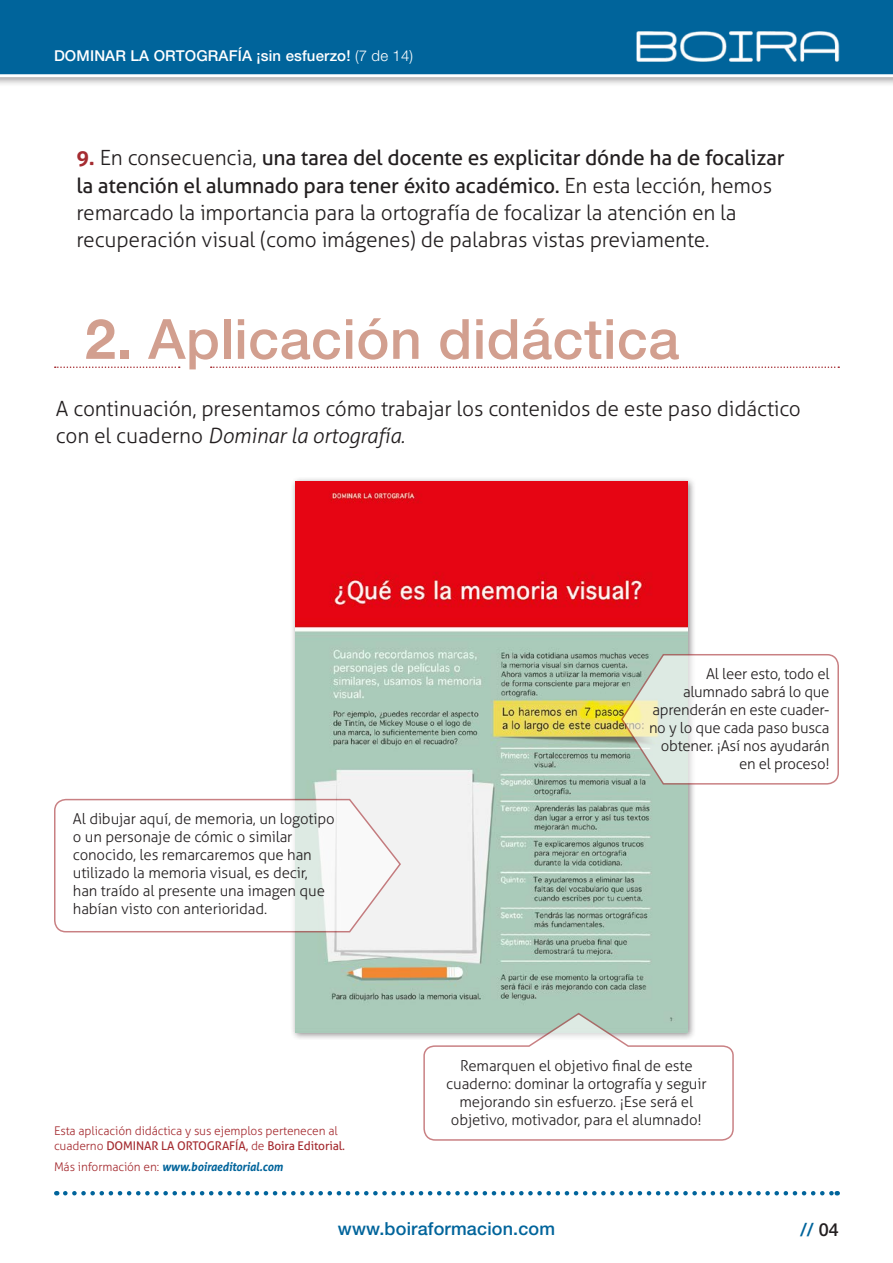
<style>
.page{position:relative;width:893px;height:1263px;background:#fff}
.page>*{position:absolute;margin:0;border:0;box-sizing:border-box;transform-origin:0 0}
.t1{font:500 55.5px "Helvetica Neue LT Std";letter-spacing:.01em;color:#d29f8f}
.t2{font:300 21px/27px "Aller";letter-spacing:-.01em;color:#231f20}
.t3{font:500 18px "Helvetica Neue LT Std";letter-spacing:.01em;color:#00649b}
.t4{font:300 15px/18px "Aller";letter-spacing:-.01em;color:#231f20}
.t5{font:500 15px "Helvetica Neue LT Std";letter-spacing:.01em;color:#fff}
.t6{font:300 12px/15px "Aller";letter-spacing:-.01em;color:#a52c31}
.t7{font:italic 700 12px "Aller";letter-spacing:-.01em;color:#00649b;scale:.92 1}
.s1{font-weight:300}
.s2{font-weight:700;color:#a52c31}
.s3{font-weight:400}
.s4{font-weight:700}
.s5{font-style:italic}
.s6{font-weight:300;font-style:normal;color:#a52c31}
.s7{color:#231f20}
</style>
<div class="page">
<div style="left:0;top:0;width:893px;height:87px;background:#231f20;opacity:.5"></div>
<div style="left:0;top:0;width:893px;height:77px;background:#00649b"></div>
<img style="left:621px;top:19px;width:231px;height:56px">
<svg style="left:65px;top:1191px;width:773px;height:4px"></svg>
<svg style="left:55px;top:366px;width:125px;height:2px"></svg>
<svg style="left:211px;top:366px;width:628px;height:2px"></svg>
<div style="left:290px;top:476px;width:406px;height:564px;background:#231f20;opacity:.5"></div>
<img style="left:295px;top:482px;width:392px;height:550px">
<svg style="left:54px;top:798px;width:348px;height:135px"></svg>
<svg style="left:620px;top:653px;width:219px;height:132px"></svg>
<svg style="left:423px;top:1012px;width:311px;height:129px"></svg>
<p class="t5" style="left:54px;top:47px;width:361px">DOMINAR LA ORTOGRAFÍA ¡sin esfuerzo! <span class="s1">(7 de 14)</span></p>
<p class="t2" style="left:76px;top:145px;width:710px"><span class="s2">9.</span> En consecuencia, <span class="s3">una tarea del docente es explicitar dónde ha de focalizar la atención el alumnado para tener éxito académico.</span> En esta lección, hemos remarcado la importancia para la ortografía de focalizar la atención en la recuperación visual (como imágenes) de palabras vistas previamente.</p>
<p class="t1" style="left:85px;top:306px;width:596px"><span class="s4">2.</span> Aplicación didáctica</p>
<p class="t2" style="left:56px;top:395px;width:746px">A continuación, presentamos cómo trabajar los contenidos de este paso didáctico con el cuaderno <span class="s5">Dominar la ortografía.</span></p>
<p class="t4" style="left:73px;top:810px;width:263px">Al dibujar aquí, de memoria, un logotipo o un personaje de cómic o similar conocido, les remarcaremos que han utilizado la memoria visual, es decir, han traído al presente una imagen que habían visto con anterioridad.</p>
<p class="t6" style="left:54px;top:1123px;width:293px">Esta aplicación didáctica y sus ejemplos pertenecen al cuaderno <span class="s3">DOMINAR LA ORTOGRAFÍA,</span> de <span class="s3">Boira Editorial.</span></p>
<p class="t7" style="left:54px;top:1159px;width:250px"><span class="s6">Más información en:</span> www.boiraeditorial.com</p>
<p class="t4" style="left:649px;top:665px;width:182px;text-align:right">Al leer esto, todo el alumnado sabrá lo que aprenderán en este cuader&shy;no y lo que cada paso busca obtener. ¡Así nos ayudarán en el proceso!</p>
<p class="t4" style="left:446px;top:1057px;width:262px;text-align:center">Remarquen el objetivo final de este cuaderno: dominar la ortografía y seguir mejorando sin esfuerzo. ¡Ese será el objetivo, motivador, para el alumnado!</p>
<p class="t3" style="left:338px;top:1218px;width:219px">www.boiraformacion.com</p>
<p class="t3" style="left:801px;top:1218px;width:40px">// <span class="s7">04</span></p>
</div>
